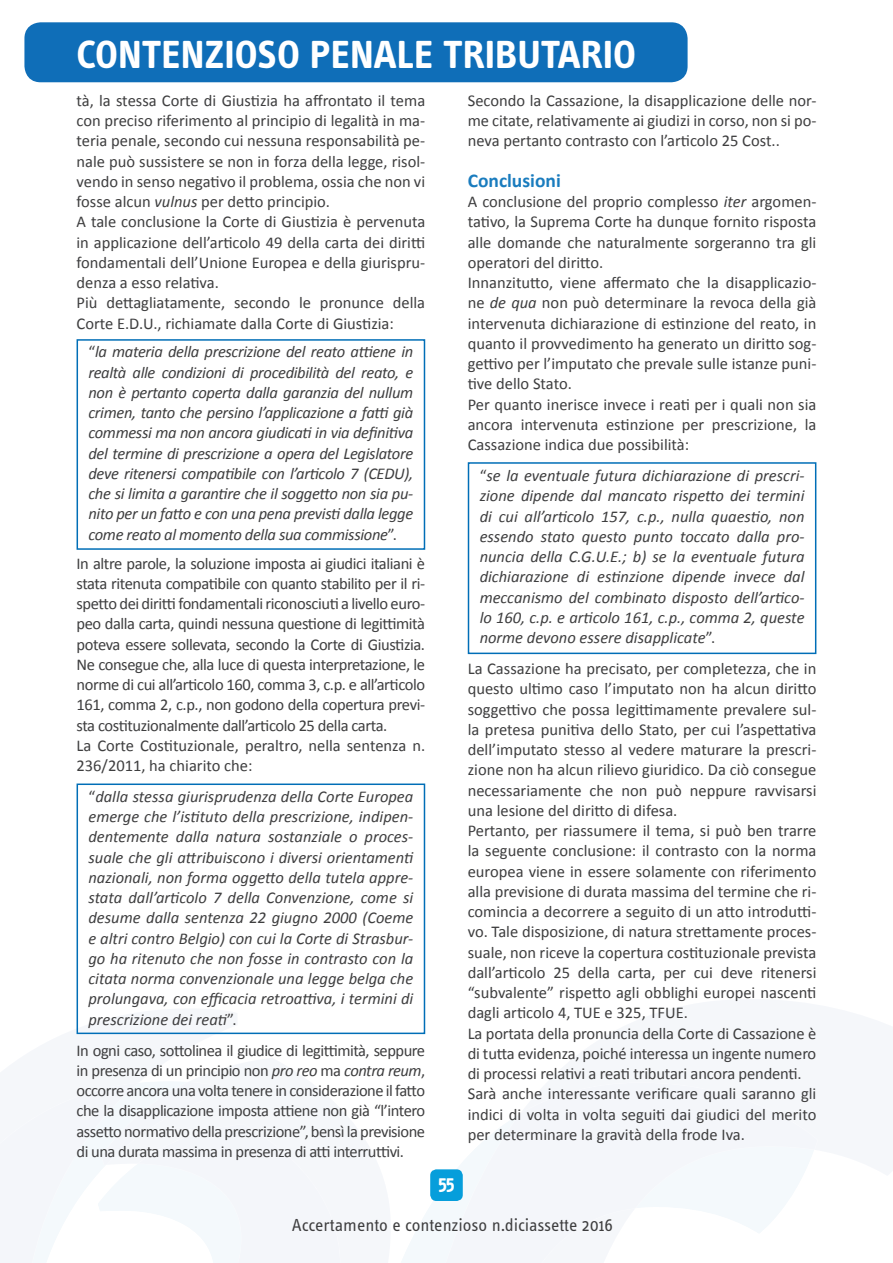
<style>
.page{position:relative;width:893px;height:1263px;background:#fff}
.page>*{position:absolute;margin:0;border:0;box-sizing:border-box;transform-origin:0 0}
.t1{font:700 40.5px "Info Text OT";color:#fff}
.TITOLO_paragrafo{font:700 19.5px "Calibri";color:#1a7cbe}
.t2{font:700 19.5px "Info Text OT";color:#fff}
.t3{font:18px "Info Text OT";letter-spacing:-.005em;color:#3e3e3f}
.CORPO_TESTO{font:16.5px/20.2px "Calibri";color:#3e3e3f;text-align:justify}
.testo_box_chiaro{font:italic 16.5px/20.2px "Calibri";color:#3e3e3f;text-align:justify}
.s1{font-style:italic}
.s2{font-style:normal}
</style>
<div class="page">
<svg style="left:401px;top:1083px;width:413px;height:180px;fill:#f4f7fa"></svg>
<svg style="left:0;top:1082px;width:340px;height:181px"></svg>
<div style="left:430px;top:1169px;width:33px;height:32px;background:#069edb;border-radius:6px"></div>
<div style="left:24px;top:22px;width:664px;height:60px;background:#0f6eb8;border-radius:16px"></div>
<div style="left:77px;top:339px;width:348px;height:211px;border:2px solid #006eb7"></div>
<div style="left:77px;top:783px;width:348px;height:251px;border:2px solid #006eb7"></div>
<div style="left:468px;top:462px;width:348px;height:192px;border:2px solid #006eb7"></div>
<h1 class="t1" style="left:77px;top:30px;width:561px">CONTENZIOSO PENALE TRIBUTARIO</h1>
<p class="CORPO_TESTO" style="left:77px;top:90px;width:350px">tà, la stessa Corte di Giustizia ha affrontato il tema con preciso riferimento al principio di legalità in ma&shy;teria penale, secondo cui nessuna responsabilità pe&shy;nale può sussistere se non in forza della legge, risol&shy;vendo in senso negativo il problema, ossia che non vi fosse alcun <span class="s1">vulnus</span> per detto principio.</p>
<p class="CORPO_TESTO" style="left:77px;top:212px;width:350px">A tale conclusione la Corte di Giustizia è pervenuta in applicazione dell’articolo 49 della carta dei diritti fondamentali dell’Unione Europea e della giurispru&shy;denza a esso relativa.</p>
<p class="CORPO_TESTO" style="left:77px;top:293px;width:350px">Più dettagliatamente, secondo le pronunce della<br>Corte E.D.U., richiamate dalla Corte di Giustizia:</p>
<p class="testo_box_chiaro" style="left:88px;top:341px;width:326px"><span class="s2">“</span>la materia della prescrizione del reato attiene in realtà alle condizioni di procedibilità del reato, e non è pertanto coperta dalla garanzia del nullum crimen, tanto che persino l’applicazione a fatti già commessi ma non ancora giudicati in via definitiva del termine di prescrizione a opera del Legislatore deve ritenersi compatibile con l’articolo 7 (CEDU), che si limita a garantire che il soggetto non sia pu&shy;nito per un fatto e con una pena previsti dalla legge come reato al momento della sua commissione<span class="s2">”.</span></p>
<p class="CORPO_TESTO" style="left:77px;top:553px;width:350px">In altre parole, la soluzione imposta ai giudici italiani è stata ritenuta compatibile con quanto stabilito per il ri&shy;spetto dei diritti fondamentali riconosciuti a livello euro&shy;peo dalla carta, quindi nessuna questione di legittimità poteva essere sollevata, secondo la Corte di Giustizia.<br>Ne consegue che, alla luce di questa interpretazione, le norme di cui all’articolo 160, comma 3, c.p. e all’articolo 161, comma 2, c.p., non godono della copertura previ&shy;sta costituzionalmente dall’articolo 25 della carta.</p>
<p class="CORPO_TESTO" style="left:77px;top:735px;width:350px">La Corte Costituzionale, peraltro, nella sentenza n.<br>236/2011, ha chiarito che:</p>
<p class="testo_box_chiaro" style="left:88px;top:786px;width:327px"><span class="s2">“</span>dalla stessa giurisprudenza della Corte Europea emerge che l’istituto della prescrizione, indipen&shy;dentemente dalla natura sostanziale o proces&shy;suale che gli attribuiscono i diversi orientamenti nazionali, non forma oggetto della tutela appre&shy;stata dall’articolo 7 della Convenzione, come si desume dalla sentenza 22 giugno 2000 (Coeme e altri contro Belgio) con cui la Corte di Strasbur&shy;go ha ritenuto che non fosse in contrasto con la citata norma convenzionale una legge belga che prolungava, con efficacia retroattiva, i termini di prescrizione dei reati<span class="s2">”.</span></p>
<p class="CORPO_TESTO" style="left:77px;top:1040px;width:350px">In ogni caso, sottolinea il giudice di legittimità, seppure in presenza di un principio non <span class="s1">pro reo</span> ma <span class="s1">contra reum</span>, occorre ancora una volta tenere in considerazione il fatto che la disapplicazione imposta attiene non già “l’intero assetto normativo della prescrizione”, bensì la previsione di una durata massima in presenza di atti interruttivi.</p>
<p class="CORPO_TESTO" style="left:468px;top:90px;width:350px">Secondo la Cassazione, la disapplicazione delle nor&shy;me citate, relativamente ai giudizi in corso, non si po&shy;neva pertanto contrasto con l’articolo 25 Cost..</p>
<p class="TITOLO_paragrafo" style="left:468px;top:168px;width:95px">Conclusioni</p>
<p class="CORPO_TESTO" style="left:468px;top:192px;width:350px">A conclusione del proprio complesso <span class="s1">iter</span> argomen&shy;tativo, la Suprema Corte ha dunque fornito risposta alle domande che naturalmente sorgeranno tra gli operatori del diritto.</p>
<p class="CORPO_TESTO" style="left:468px;top:273px;width:350px">Innanzitutto, viene affermato che la disapplicazio&shy;ne <span class="s1">de qua</span> non può determinare la revoca della già intervenuta dichiarazione di estinzione del reato, in quanto il provvedimento ha generato un diritto sog&shy;gettivo per l’imputato che prevale sulle istanze puni&shy;tive dello Stato.</p>
<p class="CORPO_TESTO" style="left:468px;top:394px;width:350px">Per quanto inerisce invece i reati per i quali non sia ancora intervenuta estinzione per prescrizione, la Cassazione indica due possibilità:</p>
<p class="testo_box_chiaro" style="left:480px;top:465px;width:326px"><span class="s2">“</span>se la eventuale futura dichiarazione di prescri&shy;zione dipende dal mancato rispetto dei termini di cui all’articolo 157, c.p., nulla quaestio, non essendo stato questo punto toccato dalla pro&shy;nuncia della C.G.U.E.; b) se la eventuale futura dichiarazione di estinzione dipende invece dal meccanismo del combinato disposto dell’artico&shy;lo 160, c.p. e articolo 161, c.p., comma 2, queste norme devono essere disapplicate<span class="s2">”.</span></p>
<p class="CORPO_TESTO" style="left:468px;top:658px;width:350px">La Cassazione ha precisato, per completezza, che in questo ultimo caso l’imputato non ha alcun diritto soggettivo che possa legittimamente prevalere sul&shy;la pretesa punitiva dello Stato, per cui l’aspettativa dell’imputato stesso al vedere maturare la prescri&shy;zione non ha alcun rilievo giuridico. Da ciò consegue necessariamente che non può neppure ravvisarsi una lesione del diritto di difesa.</p>
<p class="CORPO_TESTO" style="left:468px;top:820px;width:350px">Pertanto, per riassumere il tema, si può ben trarre la seguente conclusione: il contrasto con la norma europea viene in essere solamente con riferimento alla previsione di durata massima del termine che ri&shy;comincia a decorrere a seguito di un atto introdutti&shy;vo. Tale disposizione, di natura strettamente proces&shy;suale, non riceve la copertura costituzionale prevista dall’articolo 25 della carta, per cui deve ritenersi “subvalente” rispetto agli obblighi europei nascenti dagli articolo 4, TUE e 325, TFUE.</p>
<p class="CORPO_TESTO" style="left:468px;top:1023px;width:350px">La portata della pronuncia della Corte di Cassazione è di tutta evidenza, poiché interessa un ingente numero di processi relativi a reati tributari ancora pendenti.</p>
<p class="CORPO_TESTO" style="left:468px;top:1084px;width:350px">Sarà anche interessante verificare quali saranno gli indici di volta in volta seguiti dai giudici del merito per determinare la gravità della frode Iva.</p>
<p class="t2" style="left:438px;top:1171px;width:18px">55</p>
<p class="t3" style="left:292px;top:1214px;width:323px">Accertamento e contenzioso n.diciassette 2016</p>
</div>
